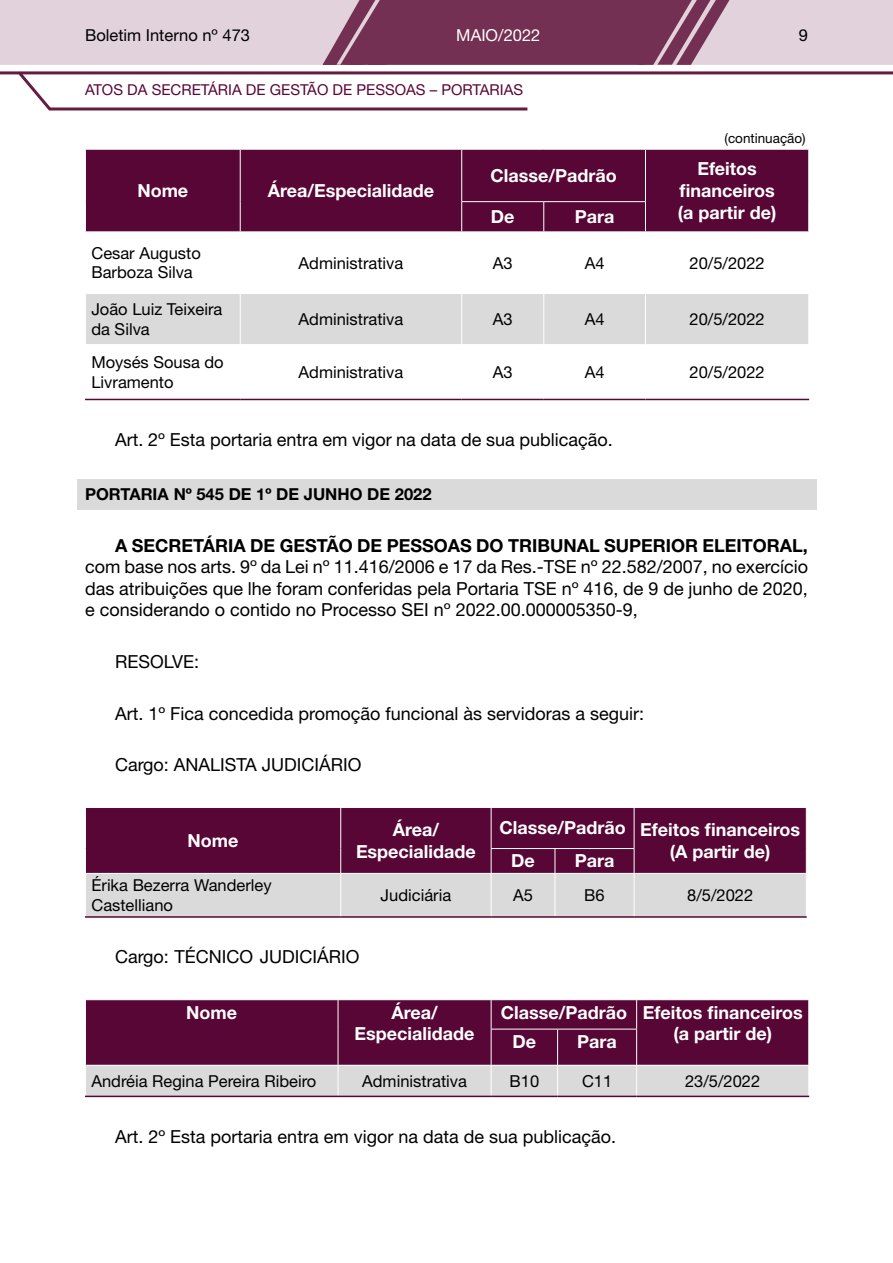
<style>
.page{position:relative;width:893px;height:1263px;background:#fff}
.page>*{position:absolute;margin:0;border:0;box-sizing:border-box;transform-origin:0 0}
.t1{font:18px/21.6px "Helvetica Neue LT Std";color:#000;text-align:justify}
.t2{font:700 18px/21.6px "Helvetica Neue LT Std";color:#fff;text-align:center}
.t3{font:700 18px "Helvetica Neue LT Std";color:#000}
.t4{font:16.5px/19.8px "Helvetica Neue LT Std";color:#000}
.t5{font:700 16.5px "Helvetica Neue LT Std";color:#000}
.t6{font:16.5px "Helvetica Neue LT Std";color:#fff}
.t7{font:15px "Helvetica Neue LT Std";color:#570635}
.t8{font:13.5px "Helvetica Neue LT Std";color:#000}
</style>
<div class="page">
<div style="left:0;top:0;width:893px;height:65px;background:#e1d2dc"></div>
<hr style="left:49px;top:107px;width:478px;height:3px;background:#651c43">
<hr style="left:0;top:71px;width:893px;height:3px;background:#651c43">
<svg style="left:15px;top:71px;width:39px;height:40px"></svg>
<svg style="left:323px;top:0;width:406px;height:65px;background:#804464"></svg>
<div style="left:77px;top:479px;width:739px;height:30px;background:#dadada"></div>
<div style="left:86px;top:150px;width:722px;height:81px;background:#570635"></div>
<div style="left:86px;top:294px;width:722px;height:50px;background:#dadada"></div>
<hr style="left:240px;top:150px;width:1px;height:52px;background:#fff">
<svg style="left:85px;top:202px;width:1px;height:29px"></svg>
<svg style="left:240px;top:202px;width:1px;height:29px"></svg>
<hr style="left:461px;top:150px;width:1px;height:51px;background:#fff">
<hr style="left:645px;top:150px;width:1px;height:51px;background:#fff">
<svg style="left:808px;top:202px;width:1px;height:29px"></svg>
<hr style="left:461px;top:201px;width:83px;height:1px;background:#fff">
<svg style="left:461px;top:202px;width:1px;height:29px"></svg>
<hr style="left:544px;top:201px;width:102px;height:1px;background:#fff">
<svg style="left:543px;top:202px;width:1px;height:29px"></svg>
<svg style="left:645px;top:202px;width:1px;height:29px"></svg>
<hr style="left:240px;top:294px;width:1px;height:50px;background:#fff">
<hr style="left:461px;top:294px;width:1px;height:50px;background:#fff">
<hr style="left:543px;top:294px;width:1px;height:50px;background:#fff">
<hr style="left:645px;top:294px;width:1px;height:50px;background:#fff">
<hr style="left:85px;top:399px;width:155px;height:1px;background:#570635">
<hr style="left:240px;top:399px;width:222px;height:1px;background:#570635">
<hr style="left:462px;top:399px;width:82px;height:1px;background:#570635">
<hr style="left:544px;top:399px;width:101px;height:1px;background:#570635">
<hr style="left:645px;top:399px;width:164px;height:1px;background:#570635">
<div style="left:86px;top:808px;width:720px;height:40px;background:#570635"></div>
<hr style="left:340px;top:808px;width:1px;height:40px;background:#fff">
<hr style="left:491px;top:808px;width:1px;height:40px;background:#fff">
<hr style="left:634px;top:808px;width:1px;height:40px;background:#fff">
<svg style="left:85px;top:848px;width:722px;height:68px;background:#aa8c9d"></svg>
<hr style="left:85px;top:873px;width:256px;height:1px;background:#fff">
<hr style="left:85px;top:874px;width:1px;height:42px;background:#fff">
<hr style="left:341px;top:873px;width:150px;height:1px;background:#fff">
<hr style="left:340px;top:874px;width:1px;height:42px;background:#fff">
<hr style="left:491px;top:873px;width:64px;height:1px;background:#fff">
<hr style="left:491px;top:874px;width:1px;height:42px;background:#fff">
<hr style="left:555px;top:873px;width:79px;height:1px;background:#fff">
<hr style="left:555px;top:874px;width:1px;height:42px;background:#fff">
<hr style="left:634px;top:873px;width:173px;height:1px;background:#fff">
<hr style="left:634px;top:874px;width:1px;height:42px;background:#fff">
<hr style="left:806px;top:874px;width:1px;height:42px;background:#fff">
<hr style="left:85px;top:916px;width:256px;height:2px;background:#570635">
<hr style="left:341px;top:916px;width:150px;height:2px;background:#570635">
<hr style="left:491px;top:916px;width:64px;height:2px;background:#570635">
<hr style="left:555px;top:916px;width:79px;height:2px;background:#570635">
<hr style="left:634px;top:916px;width:173px;height:2px;background:#570635">
<div style="left:86px;top:1000px;width:722px;height:65px;background:#570635"></div>
<div style="left:86px;top:1066px;width:722px;height:30px;background:#dadada"></div>
<hr style="left:338px;top:1065px;width:1px;height:31px;background:#fff">
<hr style="left:491px;top:1065px;width:1px;height:31px;background:#fff">
<hr style="left:557px;top:1065px;width:1px;height:31px;background:#fff">
<hr style="left:636px;top:1065px;width:1px;height:31px;background:#fff">
<hr style="left:85px;top:1096px;width:253px;height:1px;background:#570635">
<hr style="left:338px;top:1096px;width:153px;height:1px;background:#570635">
<hr style="left:491px;top:1096px;width:67px;height:1px;background:#570635">
<hr style="left:558px;top:1096px;width:79px;height:1px;background:#570635">
<hr style="left:637px;top:1096px;width:172px;height:1px;background:#570635">
<svg style="left:85px;top:1000px;width:1px;height:29px"></svg>
<svg style="left:338px;top:1000px;width:1px;height:29px"></svg>
<hr style="left:338px;top:1029px;width:1px;height:36px;background:#fff">
<svg style="left:491px;top:1000px;width:1px;height:29px"></svg>
<svg style="left:636px;top:1000px;width:1px;height:29px"></svg>
<svg style="left:808px;top:1000px;width:1px;height:29px"></svg>
<hr style="left:491px;top:1029px;width:67px;height:1px;background:#fff">
<hr style="left:491px;top:1029px;width:1px;height:36px;background:#fff">
<hr style="left:558px;top:1029px;width:79px;height:1px;background:#fff">
<hr style="left:557px;top:1029px;width:1px;height:36px;background:#fff">
<hr style="left:636px;top:1029px;width:1px;height:36px;background:#fff">
<p class="t4" style="left:85px;top:25px;width:166px">Boletim Interno nº 473</p>
<p class="t6" style="left:456px;top:25px;width:86px">MAIO/2022</p>
<p class="t4" style="left:799px;top:25px;width:11px">9</p>
<p class="t7" style="left:85px;top:81px;width:440px">ATOS DA SECRETÁRIA DE GESTÃO DE PESSOAS – PORTARIAS</p>
<p class="t8" style="left:724px;top:130px;width:83px">(continuação)</p>
<p class="t2" style="left:137px;top:179px;width:52px">Nome</p>
<p class="t2" style="left:268px;top:179px;width:168px">Área/Especialidade</p>
<p class="t2" style="left:490px;top:164px;width:128px">Classe/Padrão</p>
<p class="t2" style="left:679px;top:158px;width:97px">Efeitos financeiros</p>
<p class="t2" style="left:491px;top:206px;width:25px">De</p>
<p class="t2" style="left:575px;top:206px;width:41px">Para</p>
<p class="t2" style="left:678px;top:201px;width:100px">(a partir de)</p>
<p class="t4" style="left:91px;top:243px;width:111px">Cesar Augusto<br>Barboza Silva</p>
<p class="t4" style="left:299px;top:253px;width:106px">Administrativa</p>
<p class="t4" style="left:493px;top:253px;width:21px">A3</p>
<p class="t4" style="left:585px;top:253px;width:21px">A4</p>
<p class="t4" style="left:689px;top:253px;width:77px">20/5/2022</p>
<p class="t4" style="left:91px;top:299px;width:133px">João Luiz Teixeira da Silva</p>
<p class="t4" style="left:299px;top:309px;width:106px">Administrativa</p>
<p class="t4" style="left:493px;top:309px;width:21px">A3</p>
<p class="t4" style="left:585px;top:309px;width:21px">A4</p>
<p class="t4" style="left:689px;top:309px;width:77px">20/5/2022</p>
<p class="t4" style="left:91px;top:352px;width:134px">Moysés Sousa do<br>Livramento</p>
<p class="t4" style="left:299px;top:362px;width:106px">Administrativa</p>
<p class="t4" style="left:493px;top:362px;width:21px">A3</p>
<p class="t4" style="left:585px;top:362px;width:21px">A4</p>
<p class="t4" style="left:689px;top:362px;width:77px">20/5/2022</p>
<p class="t1" style="left:115px;top:428px;width:499px">Art. 2º Esta portaria entra em vigor na data de sua publicação.</p>
<p class="t5" style="left:85px;top:484px;width:348px">PORTARIA Nº 545 DE 1º DE JUNHO DE 2022</p>
<p class="t3" style="left:115px;top:534px;width:694px">A SECRETÁRIA DE GESTÃO DE PESSOAS DO TRIBUNAL SUPERIOR ELEITORAL,</p>
<p class="t1" style="left:85px;top:556px;width:724px">com base nos arts. 9º da Lei nº 11.416/2006 e 17 da Res.-TSE nº 22.582/2007, no exercício das atribuições que lhe foram conferidas pela Portaria TSE nº 416, de 9 de junho de 2020, e considerando o contido no Processo SEI nº 2022.00.000005350-9,</p>
<p class="t1" style="left:115px;top:650px;width:86px">RESOLVE:</p>
<p class="t1" style="left:115px;top:702px;width:530px">Art. 1º Fica concedida promoção funcional às servidoras a seguir:</p>
<p class="t1" style="left:115px;top:754px;width:248px">Cargo: ANALISTA JUDICIÁRIO</p>
<p class="t2" style="left:188px;top:829px;width:52px">Nome</p>
<p class="t4" style="left:91px;top:875px;width:182px">Érika Bezerra Wanderley<br>Castelliano</p>
<p class="t2" style="left:356px;top:818px;width:121px">Área/<br>Especialidade</p>
<p class="t2" style="left:670px;top:818px;width:132px;text-align:left;text-indent:-170px">Classe/Padrão Efeitos financeiros (A partir de)</p>
<p class="t2" style="left:511px;top:850px;width:25px">De</p>
<p class="t2" style="left:575px;top:850px;width:41px">Para</p>
<p class="t4" style="left:381px;top:885px;width:72px">Judiciária</p>
<p class="t4" style="left:513px;top:885px;width:21px">A5</p>
<p class="t4" style="left:584px;top:885px;width:22px">B6</p>
<p class="t4" style="left:687px;top:885px;width:68px">8/5/2022</p>
<p class="t1" style="left:115px;top:946px;width:246px">Cargo: TÉCNICO JUDICIÁRIO</p>
<p class="t2" style="left:186px;top:1001px;width:52px">Nome</p>
<p class="t2" style="left:355px;top:1001px;width:121px">Área/<br>Especialidade</p>
<p class="t2" style="left:673px;top:1001px;width:131px;text-align:left;text-indent:-173px">Classe/Padrão Efeitos financeiros (a partir de)</p>
<p class="t2" style="left:512px;top:1030px;width:25px">De</p>
<p class="t2" style="left:577px;top:1030px;width:41px">Para</p>
<p class="t4" style="left:91px;top:1071px;width:226px">Andréia Regina Pereira Ribeiro</p>
<p class="t4" style="left:362px;top:1071px;width:106px">Administrativa</p>
<p class="t4" style="left:510px;top:1071px;width:31px">B10</p>
<p class="t4" style="left:582px;top:1071px;width:32px">C11</p>
<p class="t4" style="left:685px;top:1071px;width:77px">23/5/2022</p>
<p class="t1" style="left:115px;top:1125px;width:503px">Art. 2º Esta portaria entra em vigor na data de sua publicação.</p>
</div>
